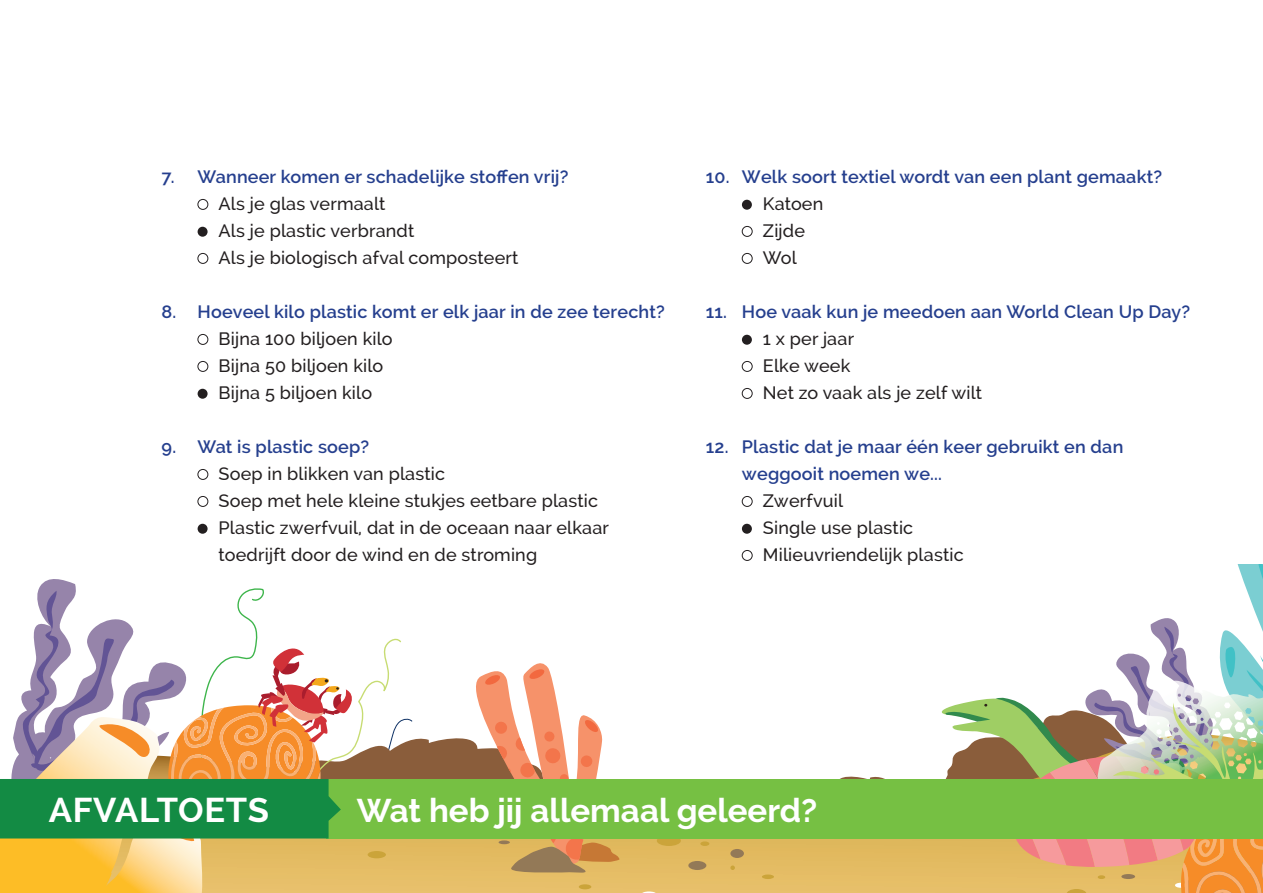
<style>
.page{position:relative;width:1263px;height:893px;background:#fff}
.page>*{position:absolute;margin:0;border:0;box-sizing:border-box;transform-origin:0 0}
.t1{font:700 34.5px "Raleway";letter-spacing:.02em;color:#fff}
.t2{font:700 33px "Raleway";color:#fff}
.Inhoud_weergave{font:500 18px/27px "Raleway";letter-spacing:.01em;color:#231f20}
.Inhoud_weergave-2{font:600 18px "Raleway";letter-spacing:.01em;color:#253f8e}
</style>
<div class="page">
<div style="left:620px;top:838px;width:165px;height:55px;background:#e4bc63"></div>
<div style="left:688px;top:861px;width:18px;height:9px;background:#937957;border-radius:50%"></div>
<svg style="left:730px;top:865px;width:5px;height:5px"></svg>
<div style="left:700px;top:841px;width:9px;height:5px;background:#cba43a;border-radius:50%"></div>
<div style="left:762px;top:874px;width:12px;height:5px;background:#cba43a;border-radius:50%"></div>
<div style="left:730px;top:849px;width:14px;height:9px;background:#937957;border-radius:50%"></div>
<svg style="left:657px;top:835px;width:24px;height:11px"></svg>
<svg style="left:642px;top:891px;width:14px;height:2px"></svg>
<svg style="left:785px;top:564px;width:478px;height:329px"></svg>
<div style="left:326px;top:779px;width:937px;height:59px;background:#76c043"></div>
<svg style="left:0;top:579px;width:620px;height:314px"></svg>
<div style="left:198px;top:199px;width:10px;height:11px;border:1px solid #231f20;border-radius:50%"></div>
<div style="left:198px;top:227px;width:10px;height:10px;background:#231f20;border-radius:50%"></div>
<div style="left:198px;top:253px;width:10px;height:11px;border:1px solid #231f20;border-radius:50%"></div>
<div style="left:198px;top:334px;width:10px;height:11px;border:1px solid #231f20;border-radius:50%"></div>
<div style="left:198px;top:361px;width:10px;height:11px;border:1px solid #231f20;border-radius:50%"></div>
<div style="left:198px;top:389px;width:10px;height:10px;background:#231f20;border-radius:50%"></div>
<div style="left:198px;top:469px;width:10px;height:11px;border:1px solid #231f20;border-radius:50%"></div>
<div style="left:198px;top:496px;width:10px;height:11px;border:1px solid #231f20;border-radius:50%"></div>
<div style="left:198px;top:524px;width:10px;height:10px;background:#231f20;border-radius:50%"></div>
<div style="left:742px;top:200px;width:10px;height:10px;background:#231f20;border-radius:50%"></div>
<div style="left:742px;top:226px;width:10px;height:11px;border:1px solid #231f20;border-radius:50%"></div>
<div style="left:742px;top:253px;width:10px;height:11px;border:1px solid #231f20;border-radius:50%"></div>
<div style="left:742px;top:335px;width:10px;height:10px;background:#231f20;border-radius:50%"></div>
<div style="left:742px;top:361px;width:10px;height:11px;border:1px solid #231f20;border-radius:50%"></div>
<div style="left:742px;top:388px;width:10px;height:11px;border:1px solid #231f20;border-radius:50%"></div>
<div style="left:742px;top:496px;width:10px;height:11px;border:1px solid #231f20;border-radius:50%"></div>
<div style="left:742px;top:524px;width:10px;height:10px;background:#231f20;border-radius:50%"></div>
<div style="left:742px;top:550px;width:10px;height:11px;border:1px solid #231f20;border-radius:50%"></div>
<p class="Inhoud_weergave-2" style="left:162px;top:166px;width:408px">7. Wanneer komen er schadelijke stoffen vrij?</p>
<p class="Inhoud_weergave" style="left:219px;top:190px;width:168px">Als je glas vermaalt</p>
<p class="Inhoud_weergave" style="left:219px;top:217px;width:197px">Als je plastic verbrandt</p>
<p class="Inhoud_weergave" style="left:219px;top:244px;width:301px">Als je biologisch afval composteert</p>
<p class="Inhoud_weergave-2" style="left:162px;top:301px;width:505px">8. Hoeveel kilo plastic komt er elk jaar in de zee terecht?</p>
<p class="Inhoud_weergave" style="left:219px;top:325px;width:176px">Bijna 100 biljoen kilo</p>
<p class="Inhoud_weergave" style="left:219px;top:352px;width:166px">Bijna 50 biljoen kilo</p>
<p class="Inhoud_weergave" style="left:219px;top:379px;width:155px">Bijna 5 biljoen kilo</p>
<p class="Inhoud_weergave-2" style="left:162px;top:436px;width:209px">9. Wat is plastic soep?</p>
<p class="Inhoud_weergave" style="left:219px;top:460px;width:228px">Soep in blikken van plastic</p>
<p class="Inhoud_weergave" style="left:219px;top:487px;width:381px">Soep met hele kleine stukjes eetbare plastic</p>
<p class="Inhoud_weergave" style="left:219px;top:514px;width:392px">Plastic zwerfvuil, dat in de oceaan naar elkaar toedrijft door de wind en de stroming</p>
<p class="Inhoud_weergave-2" style="left:706px;top:166px;width:458px">10. Welk soort textiel wordt van een plant gemaakt?</p>
<p class="Inhoud_weergave" style="left:763px;top:190px;width:62px">Katoen</p>
<p class="Inhoud_weergave" style="left:763px;top:217px;width:44px">Zijde</p>
<p class="Inhoud_weergave" style="left:763px;top:244px;width:35px">Wol</p>
<p class="Inhoud_weergave-2" style="left:706px;top:301px;width:486px">11. Hoe vaak kun je meedoen aan World Clean Up Day?</p>
<p class="Inhoud_weergave" style="left:763px;top:325px;width:93px">1 x per jaar</p>
<p class="Inhoud_weergave" style="left:763px;top:352px;width:89px">Elke week</p>
<p class="Inhoud_weergave" style="left:763px;top:379px;width:221px">Net zo vaak als je zelf wilt</p>
<p class="Inhoud_weergave-2" style="left:706px;top:436px;width:419px">12. Plastic dat je maar één keer gebruikt en dan</p>
<p class="Inhoud_weergave-2" style="left:742px;top:463px;width:202px">weggooit noemen we...</p>
<p class="Inhoud_weergave" style="left:763px;top:487px;width:82px">Zwerfvuil</p>
<p class="Inhoud_weergave" style="left:763px;top:514px;width:152px">Single use plastic</p>
<p class="Inhoud_weergave" style="left:763px;top:541px;width:202px">Milieuvriendelijk plastic</p>
<p class="t1" style="left:49px;top:790px;width:222px">AFVALTOETS</p>
<p class="t2" style="left:357px;top:791px;width:462px">Wat heb jij allemaal geleerd?</p>
</div>
